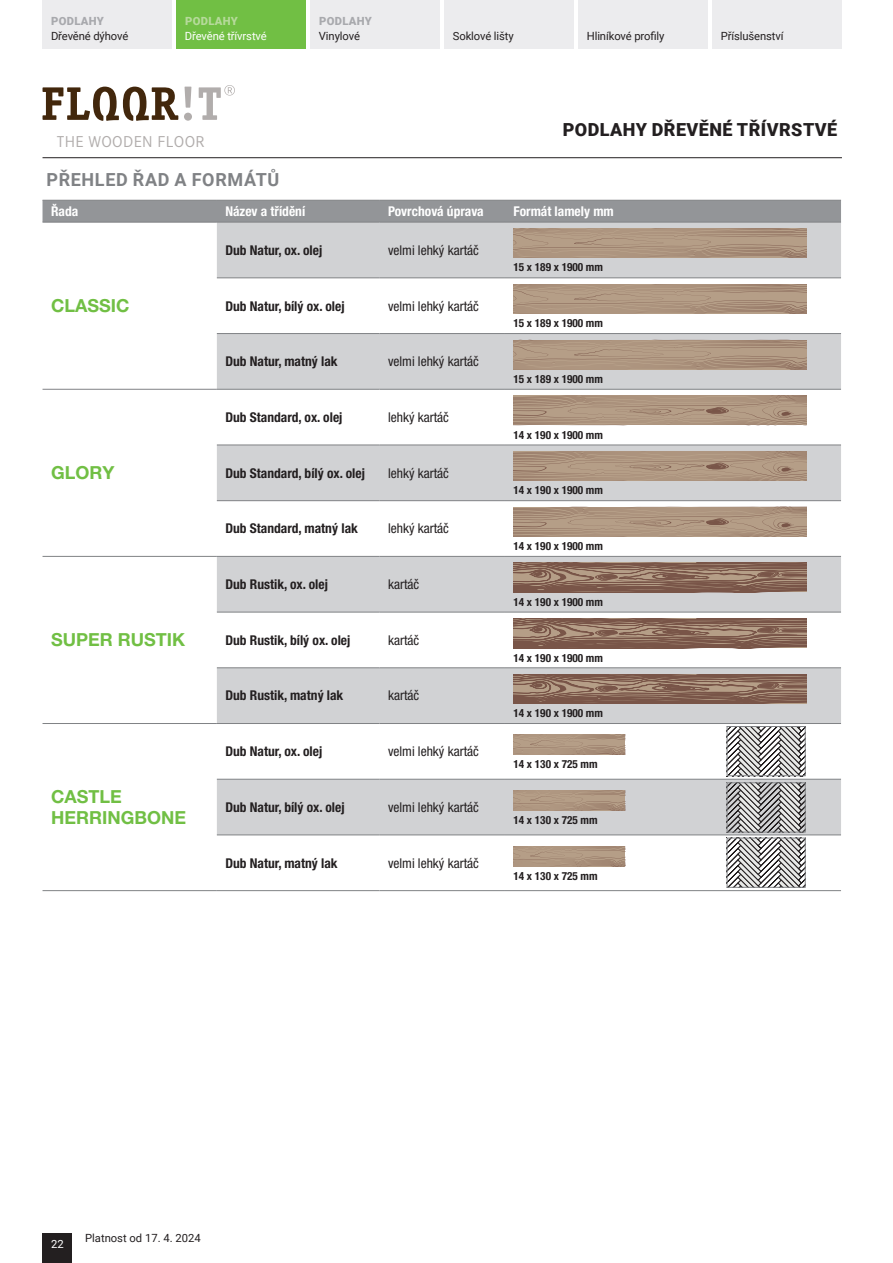
<style>
.page{position:relative;width:893px;height:1263px;background:#fff}
.page>*{position:absolute;margin:0;border:0;box-sizing:border-box;transform-origin:0 0}
.tučné_con_9{font:700 18px/21.6px "Helvetica Neue LT Pro";color:#71bf44}
.t1{font:900 18px "Roboto";letter-spacing:.025em;color:#231f20}
.roboto_12_bold_šedá_nadpisy{font:700 18px "Roboto";letter-spacing:.035em;color:#808285}
.t2{font:16.35px "Corporate S Pro";letter-spacing:.02em;color:#b1adac}
.tučné_con_9-2{font:700 condensed 13.5px "Helvetica Neue LT Pro";color:#231f20}
.tučné_con_9-3{font:condensed 13.5px "Helvetica Neue LT Pro";color:#231f20}
.t3{font:700 condensed 13.5px "Helvetica Neue LT Pro";color:#fff}
.tučné_con_9-4{font:700 condensed 11.25px "Helvetica Neue LT Pro";color:#231f20}
.t4{font:11.25px "Roboto";letter-spacing:-.01em;color:#231f20}
.t5{font:11.25px "Roboto";letter-spacing:-.01em;color:#fff}
.t6{font:900 11.25px "Roboto";letter-spacing:.025em;color:#a8a9ad}
.t7{font:900 11.25px "Roboto";letter-spacing:.025em;color:#b6da9b}
</style>
<div class="page">
<hr style="left:43px;top:157px;width:799px;height:1px;background:#231f20">
<div style="left:43px;top:1233px;width:29px;height:30px;background:#231f20"></div>
<div style="left:43px;top:0;width:129px;height:49px;background:#ececee"></div>
<div style="left:176px;top:0;width:130px;height:49px;background:#71bf44"></div>
<div style="left:310px;top:0;width:130px;height:49px;background:#ececee"></div>
<div style="left:444px;top:0;width:130px;height:49px;background:#ececee"></div>
<div style="left:578px;top:0;width:130px;height:49px;background:#ececee"></div>
<div style="left:712px;top:0;width:130px;height:49px;background:#ececee"></div>
<svg style="left:43px;top:87px;width:135px;height:34px"></svg>
<svg style="left:184px;top:87px;width:8px;height:34px"></svg>
<svg style="left:199px;top:85px;width:36px;height:35px"></svg>
<div style="left:43px;top:201px;width:798px;height:21px;background:#939598"></div>
<svg style="left:217px;top:223px;width:624px;height:611px;fill:#d1d2d4"></svg>
<hr style="left:43px;top:200px;width:174px;height:1px;background:#808285">
<hr style="left:217px;top:200px;width:162px;height:1px;background:#808285">
<hr style="left:379px;top:200px;width:126px;height:1px;background:#808285">
<hr style="left:505px;top:200px;width:336px;height:1px;background:#808285">
<hr style="left:43px;top:222px;width:174px;height:1px;background:#808285">
<hr style="left:217px;top:222px;width:162px;height:1px;background:#808285">
<hr style="left:379px;top:222px;width:126px;height:1px;background:#808285">
<hr style="left:505px;top:222px;width:336px;height:1px;background:#808285">
<hr style="left:217px;top:277px;width:162px;height:1px;background:#808285">
<hr style="left:379px;top:277px;width:126px;height:1px;background:#808285">
<hr style="left:505px;top:277px;width:336px;height:1px;background:#808285">
<hr style="left:217px;top:333px;width:162px;height:1px;background:#808285">
<hr style="left:379px;top:333px;width:126px;height:1px;background:#808285">
<hr style="left:505px;top:333px;width:336px;height:1px;background:#808285">
<hr style="left:43px;top:389px;width:174px;height:1px;background:#808285">
<hr style="left:217px;top:389px;width:162px;height:1px;background:#808285">
<hr style="left:379px;top:389px;width:126px;height:1px;background:#808285">
<hr style="left:505px;top:389px;width:336px;height:1px;background:#808285">
<hr style="left:217px;top:445px;width:162px;height:1px;background:#808285">
<hr style="left:379px;top:445px;width:126px;height:1px;background:#808285">
<hr style="left:505px;top:445px;width:336px;height:1px;background:#808285">
<hr style="left:217px;top:500px;width:162px;height:1px;background:#808285">
<hr style="left:379px;top:500px;width:126px;height:1px;background:#808285">
<hr style="left:505px;top:500px;width:336px;height:1px;background:#808285">
<hr style="left:43px;top:556px;width:174px;height:1px;background:#808285">
<hr style="left:217px;top:556px;width:162px;height:1px;background:#808285">
<hr style="left:379px;top:556px;width:126px;height:1px;background:#808285">
<hr style="left:505px;top:556px;width:336px;height:1px;background:#808285">
<hr style="left:217px;top:612px;width:162px;height:1px;background:#808285">
<hr style="left:379px;top:612px;width:126px;height:1px;background:#808285">
<hr style="left:505px;top:612px;width:336px;height:1px;background:#808285">
<hr style="left:217px;top:667px;width:162px;height:1px;background:#808285">
<hr style="left:379px;top:667px;width:126px;height:1px;background:#808285">
<hr style="left:505px;top:667px;width:336px;height:1px;background:#808285">
<hr style="left:43px;top:723px;width:174px;height:1px;background:#808285">
<hr style="left:217px;top:723px;width:162px;height:1px;background:#808285">
<hr style="left:379px;top:723px;width:126px;height:1px;background:#808285">
<hr style="left:505px;top:723px;width:336px;height:1px;background:#808285">
<hr style="left:217px;top:779px;width:162px;height:1px;background:#808285">
<hr style="left:379px;top:779px;width:126px;height:1px;background:#808285">
<hr style="left:505px;top:779px;width:336px;height:1px;background:#808285">
<hr style="left:217px;top:834px;width:162px;height:1px;background:#808285">
<hr style="left:379px;top:834px;width:126px;height:1px;background:#808285">
<hr style="left:505px;top:834px;width:336px;height:1px;background:#808285">
<hr style="left:43px;top:890px;width:174px;height:1px;background:#808285">
<hr style="left:217px;top:890px;width:162px;height:1px;background:#808285">
<hr style="left:379px;top:890px;width:126px;height:1px;background:#808285">
<hr style="left:505px;top:890px;width:336px;height:1px;background:#808285">
<svg style="left:513px;top:229px;width:294px;height:29px;background:#ad957f"></svg>
<svg style="left:513px;top:284px;width:294px;height:30px;background:#ad957f"></svg>
<svg style="left:513px;top:340px;width:294px;height:29px;background:#ad957f"></svg>
<svg style="left:513px;top:395px;width:294px;height:30px;background:#ac937e"></svg>
<svg style="left:513px;top:451px;width:294px;height:30px;background:#ac937e"></svg>
<svg style="left:513px;top:507px;width:294px;height:30px;background:#ac937e"></svg>
<svg style="left:513px;top:563px;width:294px;height:29px;background:#8b6c5b"></svg>
<svg style="left:513px;top:618px;width:294px;height:30px;background:#8b6b5b"></svg>
<svg style="left:513px;top:674px;width:294px;height:30px;background:#8b6b5a"></svg>
<svg style="left:513px;top:734px;width:112px;height:21px;background:#ad957f"></svg>
<svg style="left:513px;top:790px;width:112px;height:20px;background:#ad957f"></svg>
<svg style="left:513px;top:846px;width:112px;height:20px;background:#ad957f"></svg>
<svg style="left:729px;top:728px;width:74px;height:46px"></svg>
<div style="left:727px;top:726px;width:78px;height:50px;border:1px solid #808285"></div>
<svg style="left:729px;top:784px;width:74px;height:46px;background:#9c9b9c"></svg>
<div style="left:727px;top:782px;width:78px;height:50px;border:1px solid #808285"></div>
<svg style="left:729px;top:840px;width:74px;height:46px"></svg>
<div style="left:727px;top:838px;width:78px;height:50px;border:1px solid #808285"></div>
<p class="t6" style="left:51px;top:14px;width:54px">PODLAHY</p>
<p class="t4" style="left:51px;top:29px;width:79px">Dřevěné dýhové</p>
<p class="t7" style="left:185px;top:14px;width:54px">PODLAHY</p>
<p class="t5" style="left:185px;top:29px;width:83px">Dřevěné třívrstvé</p>
<p class="t6" style="left:319px;top:14px;width:54px">PODLAHY</p>
<p class="t4" style="left:319px;top:29px;width:43px">Vinylové</p>
<p class="t4" style="left:453px;top:29px;width:62px">Soklové lišty</p>
<p class="t4" style="left:587px;top:29px;width:79px">Hliníkové profily</p>
<p class="t4" style="left:721px;top:29px;width:64px">Příslušenství</p>
<h1 class="t1" style="left:563px;top:117px;width:276px">PODLAHY DŘEVĚNÉ TŘÍVRSTVÉ</h1>
<p class="t2" style="left:57px;top:130px;width:149px">THE WOODEN FLOOR</p>
<p class="roboto_12_bold_šedá_nadpisy" style="left:46px;top:167px;width:234px">PŘEHLED ŘAD A FORMÁTŮ</p>
<p class="t3" style="left:51px;top:203px;width:29px">Řada</p>
<p class="t3" style="left:225px;top:203px;width:81px">Název a třídění</p>
<p class="t3" style="left:388px;top:203px;width:97px">Povrchová úprava</p>
<p class="t3" style="left:513px;top:203px;width:102px">Formát lamely mm</p>
<p class="tučné_con_9-2" style="left:225px;top:242px;width:98px">Dub Natur, ox. olej</p>
<p class="tučné_con_9-3" style="left:388px;top:242px;width:92px">velmi lehký kartáč</p>
<p class="tučné_con_9-4" style="left:513px;top:261px;width:91px">15 x 189 x 1900 mm</p>
<p class="tučné_con_9" style="left:51px;top:294px;width:80px">CLASSIC</p>
<p class="tučné_con_9-2" style="left:225px;top:298px;width:121px">Dub Natur, bílý ox. olej</p>
<p class="tučné_con_9-3" style="left:388px;top:298px;width:92px">velmi lehký kartáč</p>
<p class="tučné_con_9-4" style="left:513px;top:316px;width:91px">15 x 189 x 1900 mm</p>
<p class="tučné_con_9-2" style="left:225px;top:353px;width:114px">Dub Natur, matný lak</p>
<p class="tučné_con_9-3" style="left:388px;top:354px;width:92px">velmi lehký kartáč</p>
<p class="tučné_con_9-4" style="left:513px;top:372px;width:91px">15 x 189 x 1900 mm</p>
<p class="tučné_con_9-2" style="left:225px;top:409px;width:119px">Dub Standard, ox. olej</p>
<p class="tučné_con_9-3" style="left:388px;top:409px;width:62px">lehký kartáč</p>
<p class="tučné_con_9-4" style="left:513px;top:428px;width:91px">14 x 190 x 1900 mm</p>
<p class="tučné_con_9" style="left:51px;top:462px;width:65px">GLORY</p>
<p class="tučné_con_9-2" style="left:225px;top:465px;width:141px">Dub Standard, bílý ox. olej</p>
<p class="tučné_con_9-3" style="left:388px;top:465px;width:62px">lehký kartáč</p>
<p class="tučné_con_9-4" style="left:513px;top:484px;width:91px">14 x 190 x 1900 mm</p>
<p class="tučné_con_9-2" style="left:225px;top:520px;width:134px">Dub Standard, matný lak</p>
<p class="tučné_con_9-3" style="left:388px;top:521px;width:62px">lehký kartáč</p>
<p class="tučné_con_9-4" style="left:513px;top:539px;width:91px">14 x 190 x 1900 mm</p>
<p class="tučné_con_9-2" style="left:225px;top:576px;width:104px">Dub Rustik, ox. olej</p>
<p class="tučné_con_9-3" style="left:388px;top:576px;width:33px">kartáč</p>
<p class="tučné_con_9-4" style="left:513px;top:595px;width:91px">14 x 190 x 1900 mm</p>
<p class="tučné_con_9" style="left:51px;top:629px;width:136px">SUPER RUSTIK</p>
<p class="tučné_con_9-2" style="left:225px;top:632px;width:127px">Dub Rustik, bílý ox. olej</p>
<p class="tučné_con_9-3" style="left:388px;top:632px;width:33px">kartáč</p>
<p class="tučné_con_9-4" style="left:513px;top:651px;width:91px">14 x 190 x 1900 mm</p>
<p class="tučné_con_9-2" style="left:225px;top:687px;width:120px">Dub Rustik, matný lak</p>
<p class="tučné_con_9-3" style="left:388px;top:688px;width:33px">kartáč</p>
<p class="tučné_con_9-4" style="left:513px;top:706px;width:91px">14 x 190 x 1900 mm</p>
<p class="tučné_con_9-2" style="left:225px;top:743px;width:98px">Dub Natur, ox. olej</p>
<p class="tučné_con_9-3" style="left:388px;top:744px;width:92px">velmi lehký kartáč</p>
<p class="tučné_con_9-4" style="left:513px;top:757px;width:86px">14 x 130 x 725 mm</p>
<p class="tučné_con_9" style="left:51px;top:785px;width:136px">CASTLE<br>HERRINGBONE</p>
<p class="tučné_con_9-2" style="left:225px;top:799px;width:121px">Dub Natur, bílý ox. olej</p>
<p class="tučné_con_9-3" style="left:388px;top:799px;width:92px">velmi lehký kartáč</p>
<p class="tučné_con_9-4" style="left:513px;top:813px;width:86px">14 x 130 x 725 mm</p>
<p class="tučné_con_9-2" style="left:225px;top:855px;width:114px">Dub Natur, matný lak</p>
<p class="tučné_con_9-3" style="left:388px;top:855px;width:92px">velmi lehký kartáč</p>
<p class="tučné_con_9-4" style="left:513px;top:869px;width:86px">14 x 130 x 725 mm</p>
<p class="t5" style="left:51px;top:1236px;width:14px">22</p>
<p class="t4" style="left:85px;top:1230px;width:117px">Platnost od 17. 4. 2024</p>
</div>
